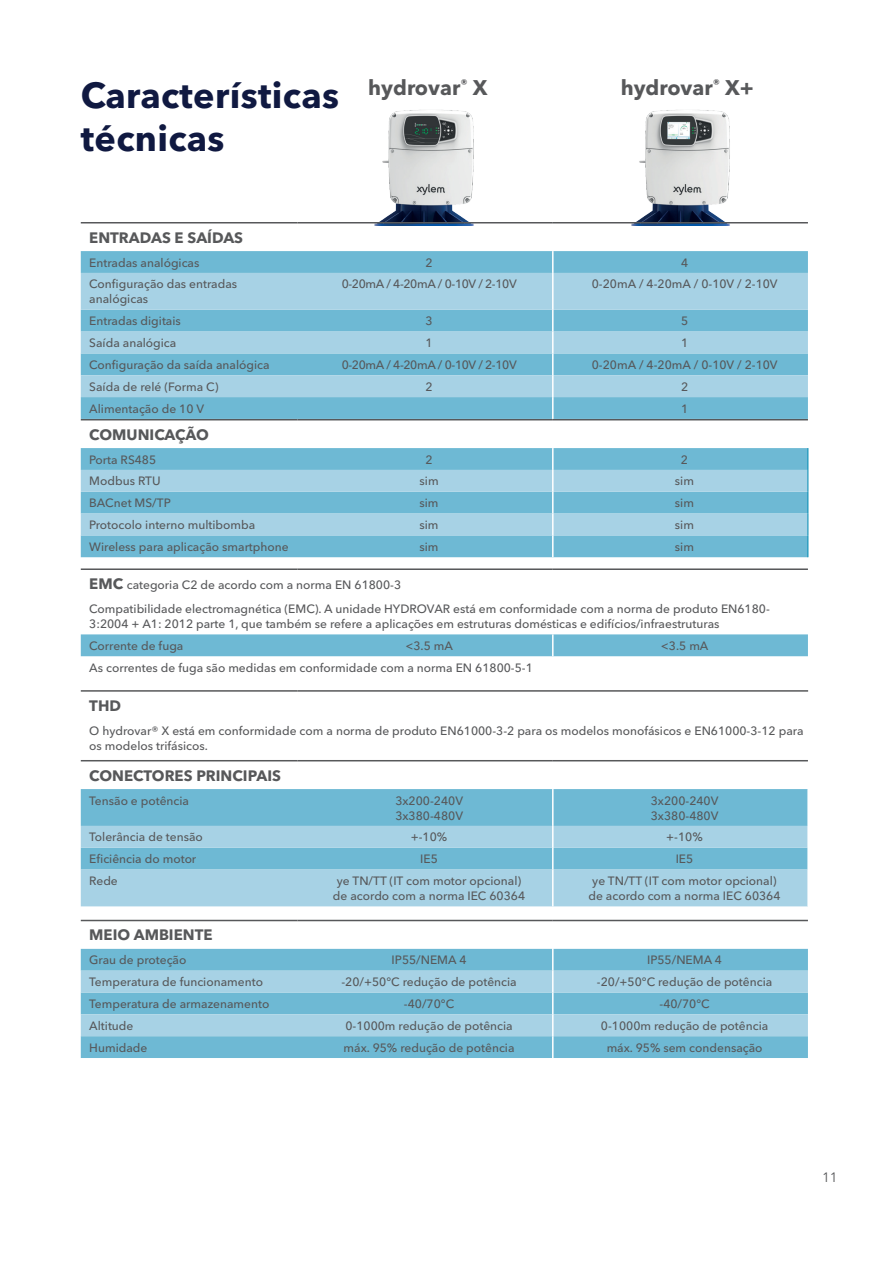
<style>
.page{position:relative;width:893px;height:1263px;background:#fff}
.page>*{position:absolute;margin:0;border:0;box-sizing:border-box;transform-origin:0 0}
.t1{font:700 36px/43.2px "Avenir Next LT Pro";letter-spacing:.01em;color:#101941}
.t2{font:700 21px "Avenir Next LT Pro";color:#57585a}
.t3{font:700 15px "Avenir Next LT Pro";color:#57585a}
.t4{font:13.5px "Avenir Next LT Pro";color:#57585a}
.t5{font:500 12px/15px "Avenir Next LT Pro";color:#57585a}
.t6{font:500 12px "Avenir Next LT Pro";letter-spacing:-.03em;color:#57585a}
.s1{font-weight:700;font-size:15px}
</style>
<div class="page">
<img style="left:625px;top:110px;width:119px;height:116px">
<img style="left:368px;top:110px;width:119px;height:116px">
<svg style="left:81px;top:251px;width:727px;height:168px;background:#6fb9d4"></svg>
<div style="left:81px;top:273px;width:727px;height:37px;background:#a7d2e5"></div>
<svg style="left:81px;top:332px;width:727px;height:65px;background:#94cadf"></svg>
<hr style="left:552px;top:251px;width:2px;height:22px;background:#fff">
<hr style="left:552px;top:273px;width:2px;height:37px;background:#fff">
<hr style="left:552px;top:310px;width:2px;height:22px;background:#fff">
<hr style="left:552px;top:332px;width:2px;height:21px;background:#fff">
<hr style="left:552px;top:353px;width:2px;height:22px;background:#fff">
<hr style="left:552px;top:375px;width:2px;height:22px;background:#fff">
<hr style="left:552px;top:397px;width:2px;height:22px;background:#fff">
<hr style="left:81px;top:222px;width:217px;height:1px;background:#57585a">
<hr style="left:298px;top:222px;width:255px;height:1px;background:#57585a">
<hr style="left:553px;top:222px;width:255px;height:1px;background:#57585a">
<svg style="left:81px;top:448px;width:728px;height:109px;background:#85c3db"></svg>
<hr style="left:552px;top:448px;width:2px;height:22px;background:#fff">
<hr style="left:552px;top:470px;width:2px;height:22px;background:#fff">
<hr style="left:552px;top:492px;width:2px;height:22px;background:#fff">
<hr style="left:552px;top:514px;width:2px;height:21px;background:#fff">
<hr style="left:552px;top:535px;width:2px;height:22px;background:#fff">
<hr style="left:81px;top:419px;width:217px;height:1px;background:#57585a">
<hr style="left:298px;top:419px;width:255px;height:1px;background:#57585a">
<hr style="left:553px;top:419px;width:255px;height:1px;background:#57585a">
<div style="left:81px;top:789px;width:727px;height:37px;background:#6eb9d4"></div>
<svg style="left:81px;top:826px;width:727px;height:80px;background:#98cbe0"></svg>
<hr style="left:552px;top:789px;width:2px;height:37px;background:#fff">
<hr style="left:552px;top:826px;width:2px;height:22px;background:#fff">
<hr style="left:552px;top:848px;width:2px;height:21px;background:#fff">
<hr style="left:552px;top:869px;width:2px;height:37px;background:#fff">
<hr style="left:81px;top:760px;width:217px;height:1px;background:#57585a">
<hr style="left:298px;top:760px;width:255px;height:1px;background:#57585a">
<hr style="left:553px;top:760px;width:255px;height:1px;background:#57585a">
<div style="left:81px;top:949px;width:727px;height:109px;background:#6eb9d4"></div>
<div style="left:81px;top:971px;width:727px;height:21px;background:#a7d2e5"></div>
<div style="left:81px;top:1014px;width:727px;height:22px;background:#a7d2e5"></div>
<hr style="left:552px;top:949px;width:2px;height:22px;background:#fff">
<hr style="left:552px;top:971px;width:2px;height:21px;background:#fff">
<hr style="left:552px;top:992px;width:2px;height:22px;background:#fff">
<hr style="left:552px;top:1014px;width:2px;height:22px;background:#fff">
<hr style="left:552px;top:1036px;width:2px;height:22px;background:#fff">
<hr style="left:81px;top:920px;width:217px;height:1px;background:#57585a">
<hr style="left:298px;top:920px;width:255px;height:1px;background:#57585a">
<hr style="left:553px;top:920px;width:255px;height:1px;background:#57585a">
<svg style="left:81px;top:656px;width:727px;height:1px"></svg>
<div style="left:81px;top:634px;width:727px;height:22px;background:#6eb9d4"></div>
<hr style="left:552px;top:634px;width:2px;height:22px;background:#fff">
<hr style="left:81px;top:568px;width:217px;height:2px;background:#57585a">
<hr style="left:298px;top:568px;width:255px;height:2px;background:#57585a">
<hr style="left:553px;top:568px;width:255px;height:2px;background:#57585a">
<hr style="left:81px;top:690px;width:217px;height:2px;background:#57585a">
<hr style="left:298px;top:690px;width:510px;height:2px;background:#57585a">
<h1 class="t1" style="left:81px;top:74px;width:260px">Características técnicas</h1>
<h2 class="t2" style="left:368px;top:75px;width:121px">hydrovar<sup>®</sup> X</h2>
<h2 class="t2" style="left:621px;top:75px;width:135px">hydrovar<sup>®</sup> X+</h2>
<p class="t3" style="left:89px;top:228px;width:155px">ENTRADAS E SAÍDAS</p>
<p class="t5" style="left:89px;top:255px;width:112px">Entradas analógicas</p>
<p class="t5" style="left:426px;top:255px;width:9px">2</p>
<p class="t5" style="left:681px;top:255px;width:9px">4</p>
<p class="t5" style="left:89px;top:277px;width:149px">Configuração das entradas analógicas</p>
<p class="t6" style="left:342px;top:277px;width:177px">0-20mA / 4-20mA / 0-10V / 2-10V</p>
<p class="t5" style="left:592px;top:277px;width:187px">0-20mA / 4-20mA / 0-10V / 2-10V</p>
<p class="t5" style="left:89px;top:313px;width:93px">Entradas digitais</p>
<p class="t5" style="left:426px;top:313px;width:9px">3</p>
<p class="t5" style="left:681px;top:313px;width:9px">5</p>
<p class="t5" style="left:89px;top:335px;width:89px">Saída analógica</p>
<p class="t5" style="left:426px;top:335px;width:9px">1</p>
<p class="t5" style="left:681px;top:335px;width:9px">1</p>
<p class="t5" style="left:89px;top:357px;width:182px">Configuração da saída analógica</p>
<p class="t6" style="left:342px;top:357px;width:177px">0-20mA / 4-20mA / 0-10V / 2-10V</p>
<p class="t5" style="left:592px;top:357px;width:187px">0-20mA / 4-20mA / 0-10V / 2-10V</p>
<p class="t5" style="left:89px;top:379px;width:131px">Saída de relé (Forma C)</p>
<p class="t5" style="left:426px;top:379px;width:9px">2</p>
<p class="t5" style="left:681px;top:379px;width:9px">2</p>
<p class="t5" style="left:89px;top:401px;width:116px">Alimentação de 10 V</p>
<p class="t5" style="left:681px;top:401px;width:9px">1</p>
<p class="t3" style="left:89px;top:425px;width:121px">COMUNICAÇÃO</p>
<p class="t5" style="left:89px;top:452px;width:68px">Porta RS485</p>
<p class="t5" style="left:426px;top:452px;width:9px">2</p>
<p class="t5" style="left:681px;top:452px;width:9px">2</p>
<p class="t5" style="left:89px;top:474px;width:73px">Modbus RTU</p>
<p class="t5" style="left:420px;top:474px;width:21px">sim</p>
<p class="t5" style="left:675px;top:474px;width:21px">sim</p>
<p class="t5" style="left:89px;top:495px;width:83px">BACnet MS/TP</p>
<p class="t5" style="left:420px;top:495px;width:21px">sim</p>
<p class="t5" style="left:675px;top:495px;width:21px">sim</p>
<p class="t5" style="left:89px;top:517px;width:168px">Protocolo interno multibomba</p>
<p class="t5" style="left:420px;top:517px;width:21px">sim</p>
<p class="t5" style="left:675px;top:517px;width:21px">sim</p>
<p class="t5" style="left:89px;top:539px;width:201px">Wireless para aplicação smartphone</p>
<p class="t5" style="left:419px;top:539px;width:21px">sim</p>
<p class="t5" style="left:675px;top:539px;width:21px">sim</p>
<p class="t5" style="left:89px;top:573px;width:682px;line-height:24px"><span class="s1">EMC</span> categoria C2 de acordo com a norma EN 61800-3<br>Compatibilidade electromagnética (EMC). A unidade HYDROVAR está em conformidade com a norma de produto EN6180-</p>
<p class="t5" style="left:89px;top:613px;width:632px;line-height:21.9px">3:2004 + A1: 2012 parte 1, que também se refere a aplicações em estruturas domésticas e edifícios/infraestruturas<br>Corrente de fuga</p>
<p class="t5" style="left:405px;top:638px;width:49px">&lt;3.5 mA</p>
<p class="t5" style="left:661px;top:638px;width:49px">&lt;3.5 mA</p>
<p class="t5" style="left:89px;top:660px;width:445px">As correntes de fuga são medidas em conformidade com a norma EN 61800-5-1</p>
<p class="t3" style="left:89px;top:696px;width:33px">THD</p>
<p class="t5" style="left:89px;top:723px;width:716px">O hydrovar® X está em conformidade com a norma de produto EN61000-3-2 para os modelos monofásicos e EN61000-3-12 para os modelos trifásicos.</p>
<p class="t3" style="left:89px;top:766px;width:193px">CONECTORES PRINCIPAIS</p>
<p class="t5" style="left:89px;top:793px;width:101px">Tensão e potência</p>
<p class="t5" style="left:395px;top:793px;width:69px">3x200-240V<br>3x380-480V</p>
<p class="t5" style="left:651px;top:793px;width:69px">3x200-240V<br>3x380-480V</p>
<p class="t5" style="left:89px;top:830px;width:115px">Tolerância de tensão</p>
<p class="t5" style="left:411px;top:830px;width:38px">+-10%</p>
<p class="t5" style="left:666px;top:830px;width:38px">+-10%</p>
<p class="t5" style="left:89px;top:851px;width:109px">Eficiência do motor</p>
<p class="t5" style="left:420px;top:851px;width:19px">IE5</p>
<p class="t5" style="left:676px;top:851px;width:19px">IE5</p>
<p class="t5" style="left:89px;top:873px;width:30px">Rede</p>
<p class="t5" style="left:333px;top:873px;width:194px;text-align:center">ye TN/TT (IT com motor opcional) de acordo com a norma IEC 60364</p>
<p class="t5" style="left:588px;top:873px;width:194px;text-align:center">ye TN/TT (IT com motor opcional) de acordo com a norma IEC 60364</p>
<p class="t3" style="left:89px;top:926px;width:125px">MEIO AMBIENTE</p>
<p class="t5" style="left:89px;top:952px;width:99px">Grau de proteção</p>
<p class="t5" style="left:392px;top:952px;width:76px">IP55/NEMA 4</p>
<p class="t5" style="left:647px;top:952px;width:76px">IP55/NEMA 4</p>
<p class="t5" style="left:89px;top:974px;width:175px">Temperatura de funcionamento</p>
<p class="t5" style="left:341px;top:974px;width:177px">-20/+50°C redução de potência</p>
<p class="t5" style="left:597px;top:974px;width:177px">-20/+50°C redução de potência</p>
<p class="t5" style="left:89px;top:996px;width:182px">Temperatura de armazenamento</p>
<p class="t5" style="left:404px;top:996px;width:52px">-40/70°C</p>
<p class="t5" style="left:659px;top:996px;width:52px">-40/70°C</p>
<p class="t5" style="left:89px;top:1018px;width:46px">Altitude</p>
<p class="t5" style="left:345px;top:1018px;width:169px">0-1000m redução de potência</p>
<p class="t5" style="left:601px;top:1018px;width:169px">0-1000m redução de potência</p>
<p class="t5" style="left:89px;top:1040px;width:60px">Humidade</p>
<p class="t5" style="left:344px;top:1040px;width:172px">máx. 95% redução de potência</p>
<p class="t5" style="left:607px;top:1040px;width:157px">máx. 95% sem condensação</p>
<p class="t4" style="left:822px;top:1169px;width:17px">11</p>
</div>
